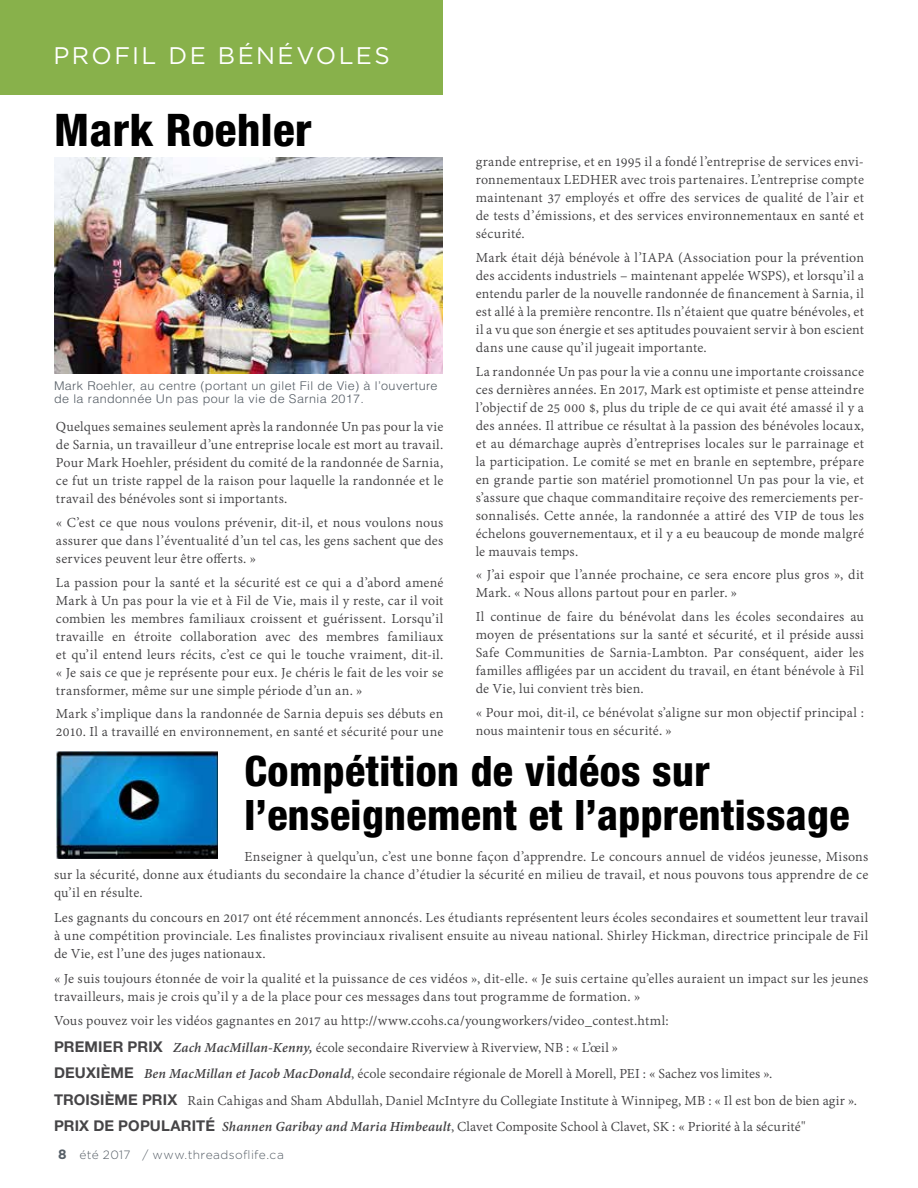
<style>
.page{position:relative;width:918px;height:1188px;background:#fff}
.page>*{position:absolute;margin:0;border:0;box-sizing:border-box;transform-origin:0 0}
.t1{font:800 condensed 45px "Helvetica Neue LT Pro";letter-spacing:.01em;color:#000}
.t2{font:800 condensed 42px/43.5px "Helvetica Neue LT Pro";letter-spacing:.01em;color:#000}
.t3{font:24px "Gotham";letter-spacing:.105em;color:#fff}
.t4{font:15px/18px "Adobe Devanagari";letter-spacing:.015em;color:#414042;text-align:justify}
.t5{font:300 12px/13.5px "Helvetica";letter-spacing:.03em;color:#565e66;scale:1.05 1}
.t6{font:300 12px "Gotham";letter-spacing:.03em;color:#565e66}
.s1{font-family:"Helvetica Neue LT Std";font-weight:700;font-size:14.85px;color:#464547}
.s2{font-weight:700;font-style:italic}
.s3{font-weight:700;font-size:13.5px}
</style>
<div class="page">
<div style="left:0;top:0;width:443px;height:94px;background:#88b14b"></div>
<img style="left:54px;top:158px;width:388px;height:216px">
<img style="left:57px;top:752px;width:161px;height:106px">
<h3 class="t3" style="left:54px;top:40px;width:338px">PROFIL DE BÉNÉVOLES</h3>
<h1 class="t1" style="left:54px;top:102px;width:259px">Mark Roehler</h1>
<p class="t5" style="left:54px;top:378px;width:367px">Mark Roehler, au centre (portant un gilet Fil de Vie) à l’ouverture de la randonnée Un pas pour la vie de Sarnia 2017.</p>
<p class="t4" style="left:56px;top:419px;width:389px">Quelques semaines seulement après la randonnée Un pas pour la vie de Sarnia, un travailleur d’une entreprise locale est mort au travail.<br>Pour Mark Hoehler, président du comité de la randonnée de Sarnia, ce fut un triste rappel de la raison pour laquelle la randonnée et le travail des bénévoles sont si importants.</p>
<p class="t4" style="left:56px;top:515px;width:389px">« C’est ce que nous voulons prévenir, dit-il, et nous voulons nous assurer que dans l’éventualité d’un tel cas, les gens sachent que des services peuvent leur être offerts. »</p>
<p class="t4" style="left:56px;top:575px;width:389px">La passion pour la santé et la sécurité est ce qui a d’abord amené Mark à Un pas pour la vie et à Fil de Vie, mais il y reste, car il voit combien les membres familiaux croissent et guérissent. Lorsqu’il travaille en étroite collaboration avec des membres familiaux et qu’il entend leurs récits, c’est ce qui le touche vraiment, dit-il. « Je sais ce que je représente pour eux. Je chéris le fait de les voir se transformer, même sur une simple période d’un an. »</p>
<p class="t4" style="left:56px;top:706px;width:389px">Mark s’implique dans la randonnée de Sarnia depuis ses débuts en<br>2010. Il a travaillé en environnement, en santé et sécurité pour une</p>
<p class="t4" style="left:476px;top:154px;width:390px">grande entreprise, et en 1995 il a fondé l’entreprise de services envi&shy;ronnementaux LEDHER avec trois partenaires. L’entreprise compte maintenant 37 employés et offre des services de qualité de l’air et de tests d’émissions, et des services environnementaux en santé et sécurité.</p>
<p class="t4" style="left:476px;top:250px;width:390px">Mark était déjà bénévole à l’IAPA (Association pour la prévention des accidents industriels – maintenant appelée WSPS), et lorsqu’il a entendu parler de la nouvelle randonnée de financement à Sarnia, il est allé à la première rencontre. Ils n’étaient que quatre bénévoles, et il a vu que son énergie et ses aptitudes pouvaient servir à bon escient dans une cause qu’il jugeait importante.</p>
<p class="t4" style="left:476px;top:363px;width:390px">La randonnée Un pas pour la vie a connu une importante croissance ces dernières années. En 2017, Mark est optimiste et pense atteindre l’objectif de 25 000 $, plus du triple de ce qui avait été amassé il y a des années. Il attribue ce résultat à la passion des bénévoles locaux, et au démarchage auprès d’entreprises locales sur le parrainage et la participation. Le comité se met en branle en septembre, prépare en grande partie son matériel promotionnel Un pas pour la vie, et s’assure que chaque commanditaire reçoive des remerciements per&shy;sonnalisés. Cette année, la randonnée a attiré des VIP de tous les échelons gouvernementaux, et il y a eu beaucoup de monde malgré le mauvais temps.</p>
<p class="t4" style="left:476px;top:567px;width:390px">« J’ai espoir que l’année prochaine, ce sera encore plus gros », dit<br>Mark. « Nous allons partout pour en parler. »</p>
<p class="t4" style="left:476px;top:609px;width:390px">Il continue de faire du bénévolat dans les écoles secondaires au moyen de présentations sur la santé et sécurité, et il préside aussi Safe Communities de Sarnia-Lambton. Par conséquent, aider les familles affligées par un accident du travail, en étant bénévole à Fil de Vie, lui convient très bien.</p>
<p class="t4" style="left:476px;top:704px;width:390px">« Pour moi, dit-il, ce bénévolat s’aligne sur mon objectif principal : nous maintenir tous en sécurité. »</p>
<h2 class="t2" style="left:245px;top:749px;width:607px">Compétition de vidéos sur l’enseignement et l’apprentissage</h2>
<p class="t4" style="left:54px;top:849px;width:816px;text-indent:191px">Enseigner à quelqu’un, c’est une bonne façon d’apprendre. Le concours annuel de vidéos jeunesse, Misons sur la sécurité, donne aux étudiants du secondaire la chance d’étudier la sécurité en milieu de travail, et nous pouvons tous apprendre de ce qu’il en résulte.</p>
<p class="t4" style="left:54px;top:910px;width:816px">Les gagnants du concours en 2017 ont été récemment annoncés. Les étudiants représentent leurs écoles secondaires et soumettent leur travail à une compétition provinciale. Les finalistes provinciaux rivalisent ensuite au niveau national. Shirley Hickman, directrice principale de Fil de Vie, est l’une des juges nationaux.</p>
<p class="t4" style="left:54px;top:970px;width:816px">« Je suis toujours étonnée de voir la qualité et la puissance de ces vidéos », dit-elle. « Je suis certaine qu’elles auraient un impact sur les jeunes travailleurs, mais je crois qu’il y a de la place pour ces messages dans tout programme de formation. »</p>
<p class="t4" style="left:54px;top:1009px;width:805px;line-height:26.4px;text-align:left">Vous pouvez voir les vidéos gagnantes en 2017 au http://www.ccohs.ca/youngworkers/video_contest.html:<br><span class="s1">PREMIER PRIX</span> <span class="s2">Zach MacMillan-Kenny,</span> école secondaire Riverview à Riverview, NB : « L’œil »<br><span class="s1">DEUXIÈME</span> <span class="s2">Ben MacMillan et Jacob MacDonald</span>, école secondaire régionale de Morell à Morell, PEI : « Sachez vos limites ».<br><span class="s1">TROISIÈME PRIX</span> Rain Cahigas and Sham Abdullah, Daniel McIntyre du Collegiate Institute à Winnipeg, MB : « Il est bon de bien agir ».<br><span class="s1">PRIX DE POPULARITÉ</span> <span class="s2">Shannen Garibay and Maria Himbeault</span>, Clavet Composite School à Clavet, SK : « Priorité à la sécurité"</p>
<p class="t6" style="left:58px;top:1148px;width:227px"><span class="s3">8</span> été 2017 / www.threadsoflife.ca</p>
</div>
